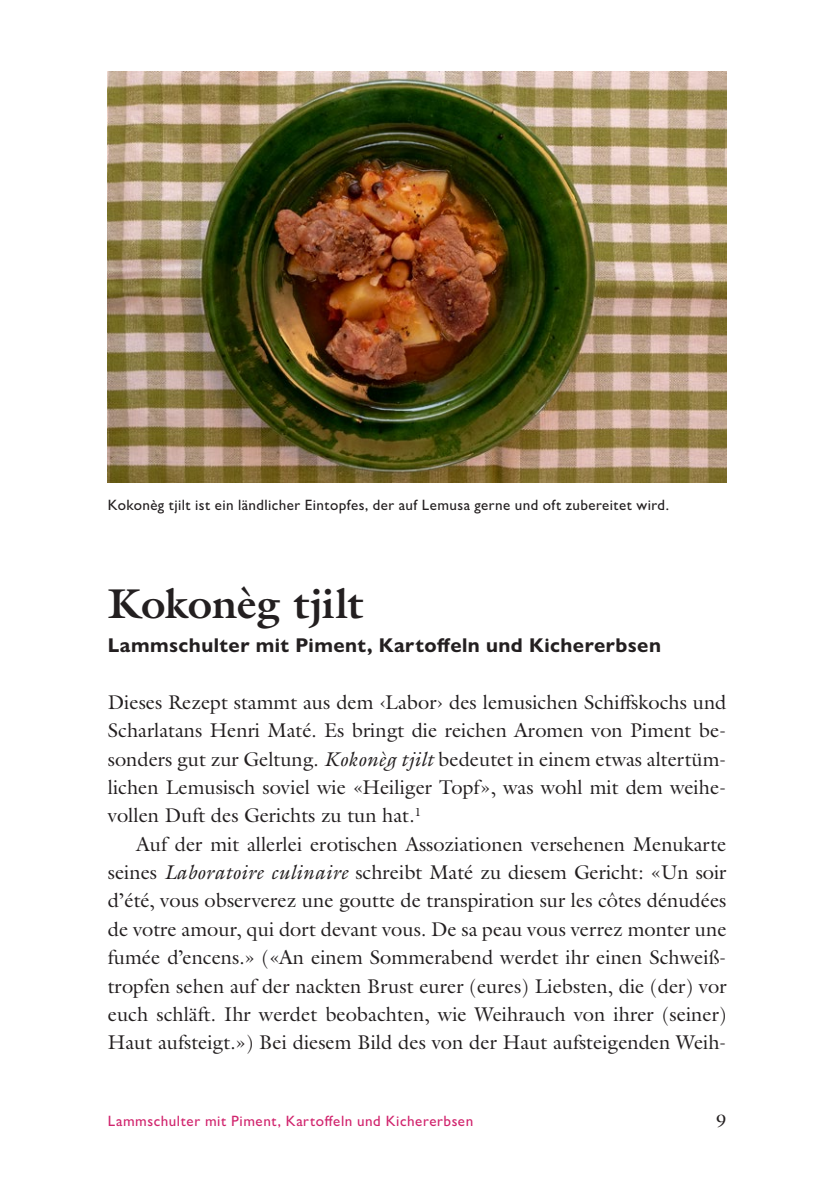
<style>
.page{position:relative;width:840px;height:1191px;background:#fff}
.page>*{position:absolute;margin:0;border:0;box-sizing:border-box;transform-origin:0 0}
.Titel{font:700 42px "Galliard Pro";letter-spacing:-.005em;color:#231f20}
.Lauftext{font:20px/28.4px "Galliard Pro";color:#231f20;text-align:justify}
.Lauftext_stumpf{font:20px/28.4px "Galliard Pro";color:#231f20;text-align:justify}
.Titel-2{font:700 20px "Gill Sans Nova";letter-spacing:.025em;color:#231f20}
.t1{font:18px "Galliard Pro";color:#231f20}
.Bildlegende{font:500 15px "Gill Sans Nova";letter-spacing:.025em;color:#231f20}
.t2{font:500 15px "Gill Sans Nova";letter-spacing:.04em;color:#d1246d}
.s1{font-style:italic}
</style>
<div class="page">
<img style="left:108px;top:71px;width:618px;height:411px">
<p class="Bildlegende" style="left:108px;top:496px;width:562px">Kokonèg tjilt ist ein ländlicher Eintopfes, der auf Lemusa gerne und oft zubereitet wird.</p>
<p class="Titel" style="left:108px;top:576px;width:257px">Kokonèg tjilt</p>
<p class="Titel-2" style="left:108px;top:633px;width:554px">Lammschulter mit Piment, Kartoffeln und Kichererbsen</p>
<p class="Lauftext_stumpf" style="left:108px;top:687px;width:620px">Dieses Rezept stammt aus dem ‹Labor› des lemusichen Schiffskochs und Scharlatans Henri Maté. Es bringt die reichen Aromen von Piment be&shy;sonders gut zur Geltung. <span class="s1">Kokonèg tjilt</span> bedeutet in einem etwas altertüm&shy;lichen Lemusisch soviel wie «Heiliger Topf», was wohl mit dem weihe&shy;vollen Duft des Gerichts zu tun hat.<sup>1</sup></p>
<p class="Lauftext" style="left:108px;top:829px;width:620px;text-indent:28px">Auf der mit allerlei erotischen Assoziationen versehenen Menukarte seines <span class="s1">Laboratoire culinaire</span> schreibt Maté zu diesem Gericht: «Un soir d’été, vous observerez une goutte de transpiration sur les côtes dénudées de votre amour, qui dort devant vous. De sa peau vous verrez monter une fumée d’encens.» («An einem Sommerabend werdet ihr einen Schweiß&shy;tropfen sehen auf der nackten Brust eurer (eures) Liebsten, die (der) vor euch schläft. Ihr werdet beobachten, wie Weihrauch von ihrer (seiner)<br>Haut aufsteigt.») Bei diesem Bild des von der Haut aufsteigenden Weih-</p>
<p class="t2" style="left:108px;top:1111px;width:367px">Lammschulter mit Piment, Kartoffeln und Kichererbsen</p>
<p class="t1" style="left:716px;top:1108px;width:12px">9</p>
</div>
